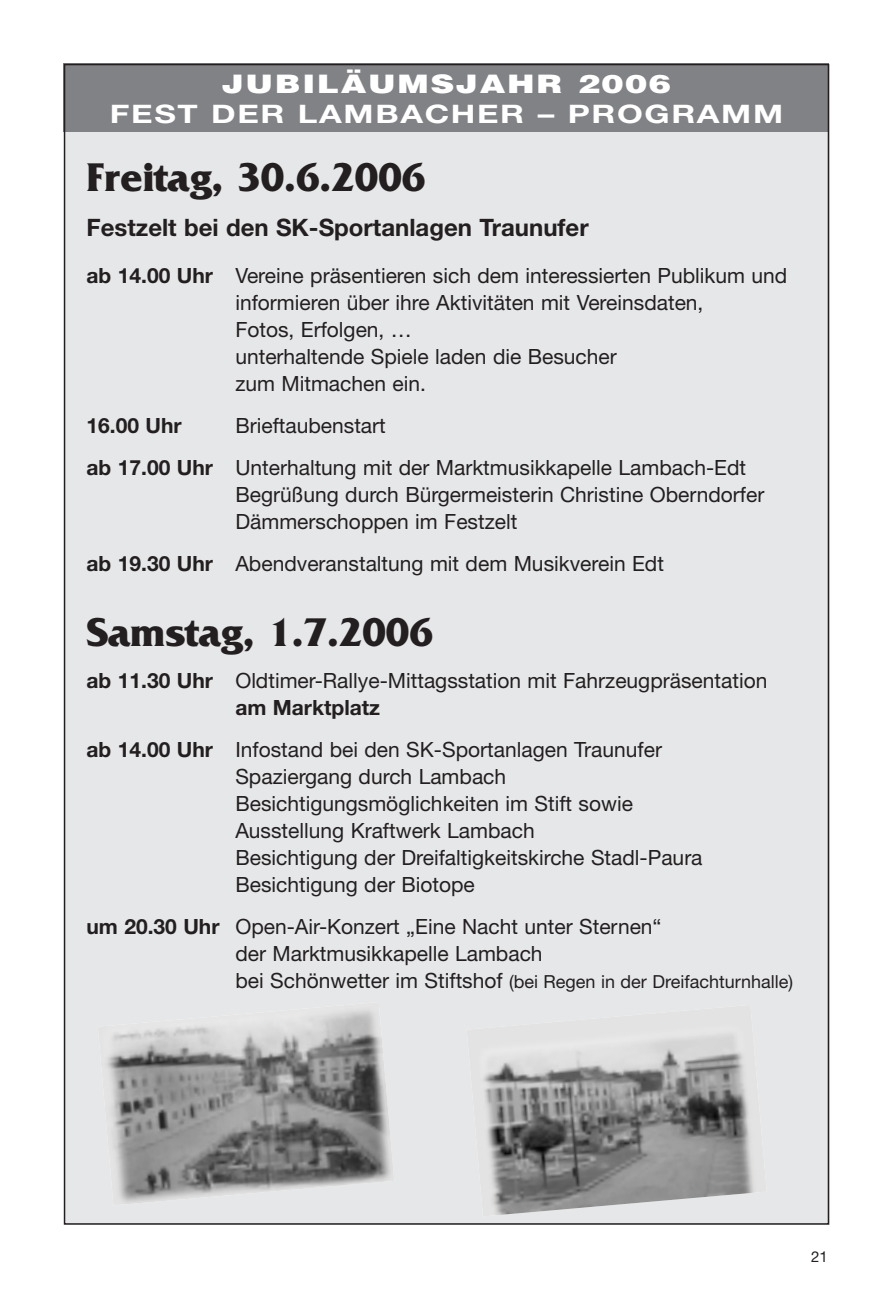
<style>
.page{position:relative;width:893px;height:1297px;background:#fff}
.page>*{position:absolute;margin:0;border:0;box-sizing:border-box;transform-origin:0 0}
.t1{font:700 42px "Friz Quadrata";color:#231f20}
.t2{font:700 25.5px "Helvetica Neue";letter-spacing:.05em;color:#fff;scale:1.3 1}
.t3{font:900 25.5px "Helvetica";letter-spacing:.05em;color:#fff;scale:1.3 1}
.t4{font:700 24px "Helvetica Neue";color:#231f20}
.t5{font:21px/27px "Helvetica Neue";color:#231f20}
.t6{font:700 21px "Helvetica Neue";color:#231f20}
.t7{font:18px "Helvetica Neue";color:#231f20}
.t8{font:15px "Helvetica Neue";color:#231f20}
.s1{font-weight:700}
.s2{font-size:21px}
</style>
<div class="page">
<div style="left:64px;top:64px;width:765px;height:1161px;background:#e6e7e9"></div>
<div style="left:64px;top:64px;width:765px;height:68px;background:#808285"></div>
<img style="left:105px;top:1010px;width:288px;height:194px">
<img style="left:483px;top:1034px;width:272px;height:181px">
<p class="t3" style="left:222px;top:69px;width:347px">JUBILÄUMSJAHR 2006</p>
<p class="t2" style="left:110px;top:105px;width:519px">FEST DER LAMBACHER – PROGRAMM</p>
<h1 class="t1" style="left:87px;top:152px;width:340px">Freitag, 30.6.2006</h1>
<p class="t4" style="left:87px;top:218px;width:504px">Festzelt bei den SK-Sportanlagen Traunufer</p>
<p class="t5" style="left:235px;top:264px;width:553px;text-indent:-149px"><span class="s1">ab 14.00 Uhr</span> Vereine präsentieren sich dem interessierten Publikum und informieren über ihre Aktivitäten mit Vereinsdaten,<br>Fotos, Erfolgen, …<br>unterhaltende Spiele laden die Besucher<br>zum Mitmachen ein.</p>
<p class="t6" style="left:87px;top:418px;width:97px">16.00 Uhr</p>
<p class="t5" style="left:87px;top:406px;width:661px;line-height:42px;text-indent:149px">Brieftaubenstart<br><span class="s1">ab 17.00 Uhr</span> Unterhaltung mit der Marktmusikkapelle Lambach-Edt</p>
<p class="t5" style="left:235px;top:483px;width:531px">Begrüßung durch Bürgermeisterin Christine Oberndorfer<br>Dämmerschoppen im Festzelt</p>
<p class="t5" style="left:87px;top:552px;width:579px"><span class="s1">ab 19.30 Uhr</span> Abendveranstaltung mit dem Musikverein Edt</p>
<h1 class="t1" style="left:87px;top:607px;width:348px">Samstag, 1.7.2006</h1>
<p class="t5" style="left:235px;top:669px;width:533px;text-indent:-149px"><span class="s1">ab 11.30 Uhr</span> Oldtimer-Rallye-Mittagsstation mit Fahrzeugpräsentation <span class="s1">am Marktplatz</span></p>
<p class="t5" style="left:235px;top:738px;width:469px;text-indent:-149px"><span class="s1">ab 14.00 Uhr</span> Infostand bei den SK-Sportanlagen Traunufer Spaziergang durch Lambach Besichtigungsmöglichkeiten im Stift sowie Ausstellung Kraftwerk Lambach<br>Besichtigung der Dreifaltigkeitskirche Stadl-Paura Besichtigung der Biotope</p>
<p class="t5" style="left:235px;top:915px;width:428px;text-indent:-149px"><span class="s1">um 20.30 Uhr</span> Open-Air-Konzert „Eine Nacht unter Sternen“ der Marktmusikkapelle Lambach</p>
<p class="t7" style="left:235px;top:975px;width:559px"><span class="s2">bei Schönwetter im Stiftshof</span> (bei Regen in der Dreifachturnhalle)</p>
<p class="t8" style="left:811px;top:1252px;width:18px">21</p>
</div>
